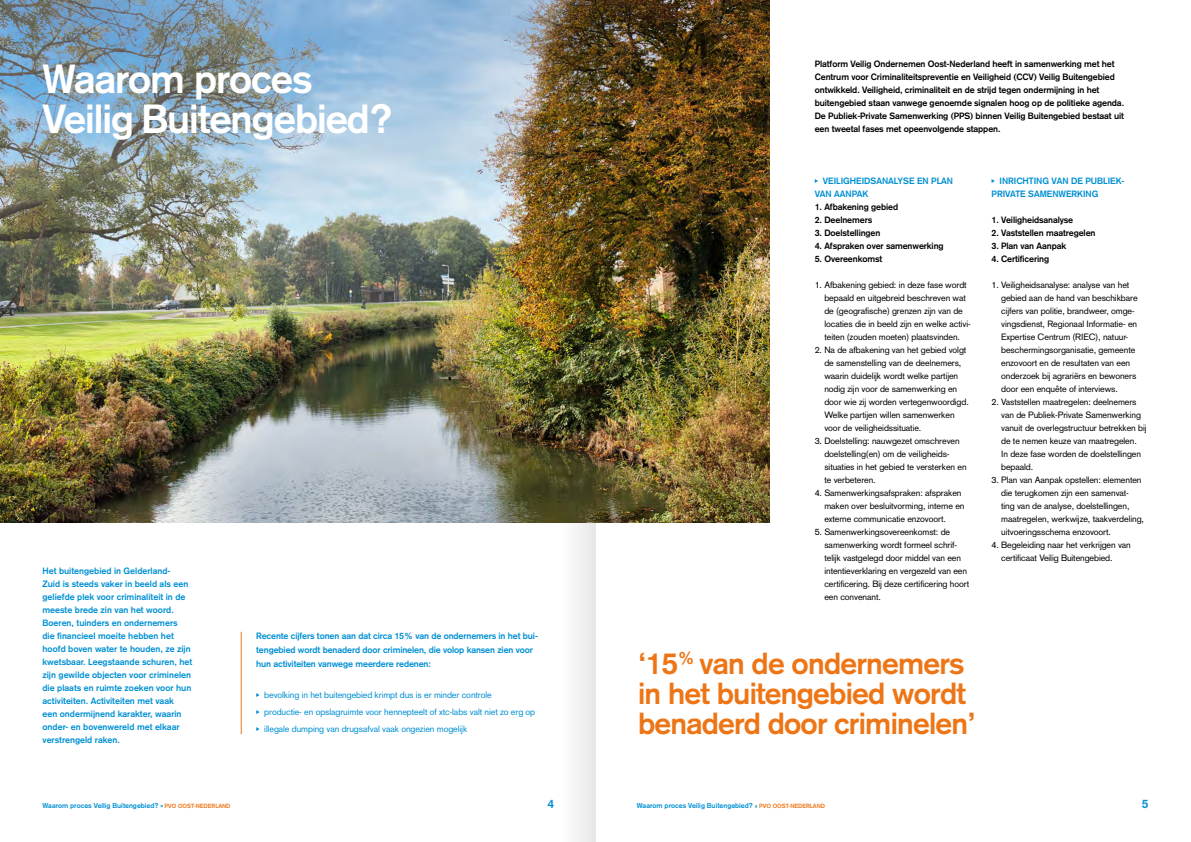
<style>
.page{position:relative;width:1191px;height:842px;background:#fff}
.page>*{position:absolute;margin:0;border:0;box-sizing:border-box;transform-origin:0 0}
.t1{font:700 40px/40px "Akzidenz Grotesk";letter-spacing:-.025em;color:#fff}
.t2{font:700 30px/30px "Akzidenz Grotesk";letter-spacing:-.025em;color:#ee7515}
.t3{font:700 12px "Akzidenz Grotesk";color:#0090d3}
.t4{font:9px/13px "Akzidenz Grotesk";letter-spacing:-.01em;color:#000}
.t5{font:700 9px/13px "Akzidenz Grotesk";color:#0090d3}
.t6{font:700 9px/13px "Akzidenz Grotesk";letter-spacing:-.01em;color:#000}
.t7{font:9px/17px "Akzidenz Grotesk";letter-spacing:-.01em;color:#0090d3}
.t8{font:700 7px "Akzidenz Grotesk";color:#0090d3}
.s1{font-size:6px;color:#ee7515}
</style>
<div class="page">
<img style="left:0;top:0;width:769px;height:522px">
<svg style="left:256px;top:693px;width:4px;height:4px"></svg>
<svg style="left:256px;top:710px;width:4px;height:4px"></svg>
<svg style="left:256px;top:727px;width:4px;height:4px"></svg>
<hr style="left:241px;top:632px;width:1px;height:102px;background:#ee7515">
<svg style="left:814px;top:179px;width:4px;height:4px"></svg>
<svg style="left:991px;top:179px;width:4px;height:4px"></svg>
<img style="left:559px;top:0;width:36px;height:842px">
<img style="left:595px;top:0;width:34px;height:842px">
<h1 class="t1" style="left:43px;top:59px;width:352px">Waarom proces<br>Veilig Buitengebied?</h1>
<p class="t5" style="left:43px;top:565px;width:151px">Het buitengebied in Gelderland-<br>Zuid is steeds vaker in beeld als een geliefde plek voor criminaliteit in de meeste brede zin van het woord.<br>Boeren, tuinders en ondernemers<br>die financieel moeite hebben het hoofd boven water te houden, ze zijn kwetsbaar. Leegstaande schuren, het zijn gewilde objecten voor criminelen die plaats en ruimte zoeken voor hun activiteiten. Activiteiten met vaak<br>een ondermijnend karakter, waarin onder- en bovenwereld met elkaar verstrengeld raken.</p>
<p class="t5" style="left:256px;top:629px;width:283px;line-height:14px">Recente cijfers tonen aan dat circa 15% van de ondernemers in het bui&shy;tengebied wordt benaderd door criminelen, die volop kansen zien voor hun activiteiten vanwege meerdere redenen:</p>
<p class="t7" style="left:264px;top:687px;width:272px">bevolking in het buitengebied krimpt dus is er minder controle<br>productie- en opslagruimte voor hennepteelt of xtc-labs valt niet zo erg op illegale dumping van drugsafval vaak ongezien mogelijk</p>
<p class="t6" style="left:814px;top:58px;width:311px">Platform Veilig Ondernemen Oost-Nederland heeft in samenwerking met het Centrum voor Criminaliteitspreventie en Veiligheid (CCV) Veilig Buitengebied ontwikkeld. Veiligheid, criminaliteit en de strijd tegen ondermijning in het buitengebied staan vanwege genoemde signalen hoog op de politieke agenda.<br>De Publiek-Private Samenwerking (PPS) binnen Veilig Buitengebied bestaat uit een tweetal fases met opeenvolgende stappen.</p>
<p class="t5" style="left:814px;top:175px;width:140px;text-indent:8px">VEILIGHEIDSANALYSE EN PLAN<br>VAN AANPAK</p>
<p class="t6" style="left:814px;top:201px;width:85px">1. Afbakening gebied</p>
<p class="t6" style="left:814px;top:214px;width:59px">2. Deelnemers</p>
<p class="t6" style="left:814px;top:227px;width:67px">3. Doelstellingen</p>
<p class="t6" style="left:814px;top:240px;width:130px">4. Afspraken over samenwerking</p>
<p class="t6" style="left:814px;top:253px;width:69px">5. Overeenkomst</p>
<p class="t4" style="left:824px;top:279px;width:147px;text-indent:-10px">1. Afbakening gebied: in deze fase wordt bepaald en uitgebreid beschreven wat de (geografische) grenzen zijn van de locaties die in beeld zijn en welke activi&shy;teiten (zouden moeten) plaatsvinden.</p>
<p class="t4" style="left:824px;top:344px;width:146px;text-indent:-10px">2. Na de afbakening van het gebied volgt de samenstelling van de deelnemers, waarin duidelijk wordt welke partijen nodig zijn voor de samenwerking en door wie zij worden vertegenwoordigd.<br>Welke partijen willen samenwerken voor de veiligheidssituatie.</p>
<p class="t4" style="left:824px;top:435px;width:144px;text-indent:-10px">3. Doelstelling: nauwgezet omschreven doelstelling(en) om de veiligheids&shy;situaties in het gebied te versterken en te verbeteren.</p>
<p class="t4" style="left:824px;top:487px;width:142px;text-indent:-10px">4. Samenwerkingsafspraken: afspraken maken over besluitvorming, interne en externe communicatie enzovoort.</p>
<p class="t4" style="left:824px;top:526px;width:146px;text-indent:-10px">5. Samenwerkingsovereenkomst: de samenwerking wordt formeel schrif&shy;telijk vastgelegd door middel van een intentieverklaring en vergezeld van een certificering. Bij deze certificering hoort een convenant.</p>
<p class="t5" style="left:991px;top:175px;width:134px;text-indent:8px">INRICHTING VAN DE PUBLIEK-<br>PRIVATE SAMENWERKING</p>
<p class="t6" style="left:991px;top:214px;width:83px">1. Veiligheidsanalyse</p>
<p class="t6" style="left:991px;top:227px;width:105px">2. Vaststellen maatregelen</p>
<p class="t6" style="left:991px;top:240px;width:76px">3. Plan van Aanpak</p>
<p class="t6" style="left:991px;top:253px;width:59px">4. Certificering</p>
<p class="t4" style="left:1001px;top:279px;width:138px;text-indent:-10px">1. Veiligheidsanalyse: analyse van het gebied aan de hand van beschikbare cijfers van politie, brandweer, omge&shy;vingsdienst, Regionaal Informatie- en Expertise Centrum (RIEC), natuur&shy;beschermingsorganisatie, gemeente enzovoort en de resultaten van een onderzoek bij agrariërs en bewoners door een enquête of interviews.</p>
<p class="t4" style="left:1001px;top:396px;width:147px;text-indent:-10px">2. Vaststellen maatregelen: deelnemers van de Publiek-Private Samenwerking vanuit de overlegstructuur betrekken bij de te nemen keuze van maatregelen.<br>In deze fase worden de doelstellingen bepaald.</p>
<p class="t4" style="left:1001px;top:474px;width:144px;text-indent:-10px">3. Plan van Aanpak opstellen: elementen die terugkomen zijn een samenvat&shy;ting van de analyse, doelstellingen, maatregelen, werkwijze, taakverdeling, uitvoeringsschema enzovoort.</p>
<p class="t4" style="left:1001px;top:539px;width:131px;text-indent:-10px">4. Begeleiding naar het verkrijgen van certificaat Veilig Buitengebied.</p>
<h2 class="t2" style="left:638px;top:648px;width:339px">‘15<sup>%</sup> van de ondernemers in het buitengebied wordt benaderd door criminelen’</h2>
<p class="t8" style="left:43px;top:802px;width:189px">Waarom proces Veilig Buitengebied? <span class="s1">PVO OOST-NEDERLAND</span></p>
<h3 class="t3" style="left:547px;top:797px;width:8px">4</h3>
<p class="t8" style="left:637px;top:802px;width:190px">Waarom proces Veilig Buitengebied? <span class="s1">PVO OOST-NEDERLAND</span></p>
<h3 class="t3" style="left:1141px;top:797px;width:8px">5</h3>
</div>
